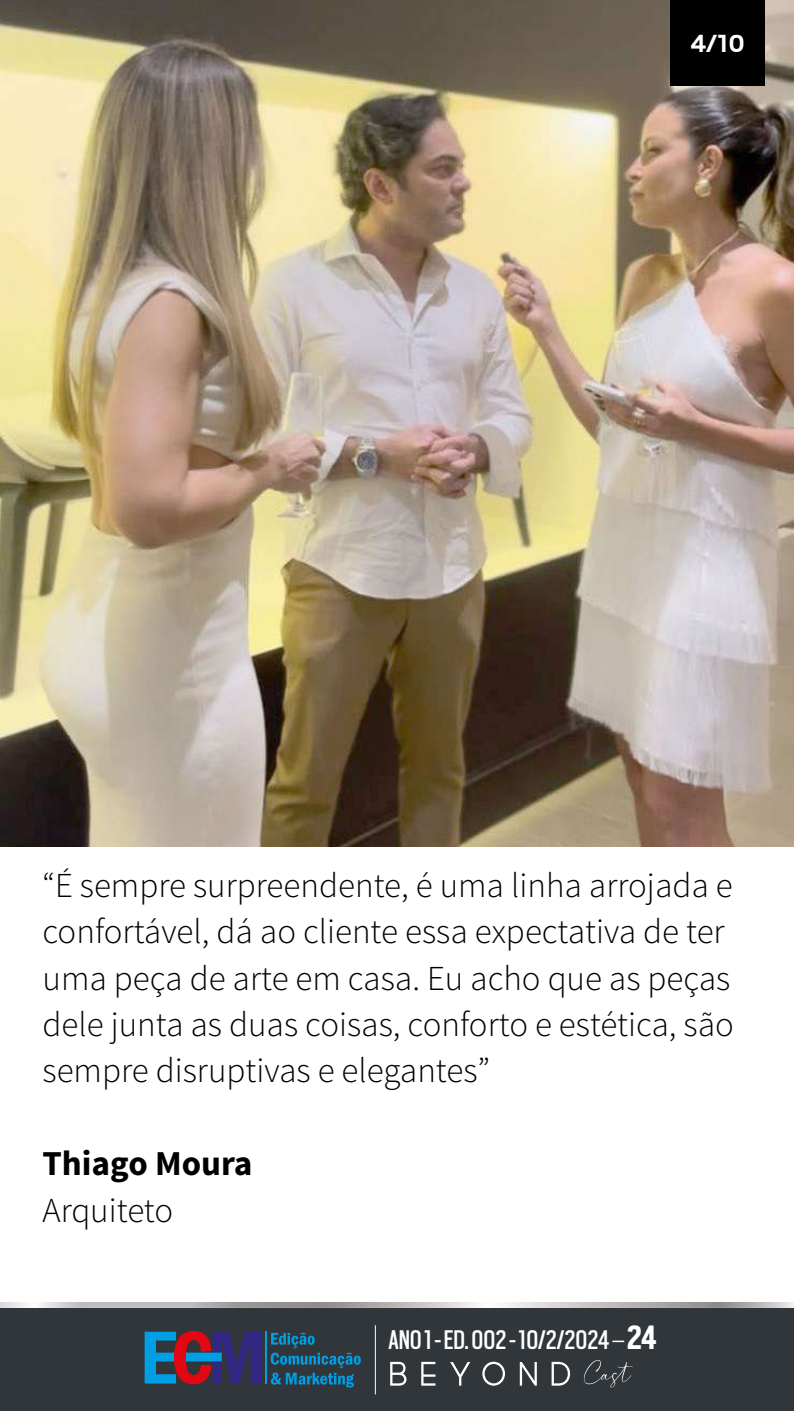
<style>
.page{position:relative;width:794px;height:1411px;background:#fff}
.page>*{position:absolute;margin:0;border:0;box-sizing:border-box;transform-origin:0 0}
.t1{font:300 35px/46.4px "Source Sans Pro";color:#000}
.t2{font:700 35px "Source Sans Pro";color:#000}
.t3{font:29.88px "Scout Cond";color:#fff}
.t4{font:700 27.5px "Scout";color:#fff}
.s1{font-weight:300}
.s2{font-weight:700;font-size:37.5px}
</style>
<div class="page">
<div style="left:0;top:1307px;width:794px;height:103px;background:#31363a"></div>
<svg style="left:390px;top:1361px;width:16px;height:24px"></svg>
<svg style="left:421px;top:1361px;width:14px;height:24px"></svg>
<svg style="left:450px;top:1362px;width:20px;height:23px"></svg>
<svg style="left:482px;top:1361px;width:23px;height:24px"></svg>
<svg style="left:520px;top:1362px;width:17px;height:23px"></svg>
<svg style="left:551px;top:1361px;width:19px;height:24px"></svg>
<svg style="left:584px;top:1360px;width:48px;height:27px"></svg>
<hr style="left:375px;top:1324px;width:1px;height:70px;background:#fff">
<hr style="left:265px;top:1331px;width:2px;height:52px;background:#009fe3">
<svg style="left:271px;top:1332px;width:90px;height:55px"></svg>
<svg style="left:145px;top:1331px;width:116px;height:53px"></svg>
<img style="left:0;top:0;width:794px;height:846px">
<div style="left:670px;top:0;width:95px;height:85px;background:#000"></div>
<p class="t4" style="left:690px;top:30px;width:56px">4/10</p>
<p class="t1" style="left:43px;top:862px;width:693px">“É sempre surpreendente, é uma linha arrojada e confortável, dá ao cliente essa expectativa de ter uma peça de arte em casa. Eu acho que as peças dele junta as duas coisas, conforto e estética, são sempre disruptivas e elegantes”</p>
<p class="t2" style="left:43px;top:1140px;width:212px">Thiago Moura</p>
<p class="t1" style="left:43px;top:1186px;width:132px">Arquiteto</p>
<p class="t3" style="left:388px;top:1320px;width:270px">ANO 1 - ED. 002 - 10/2/2024<span class="s1">–</span><span class="s2">24</span></p>
</div>
